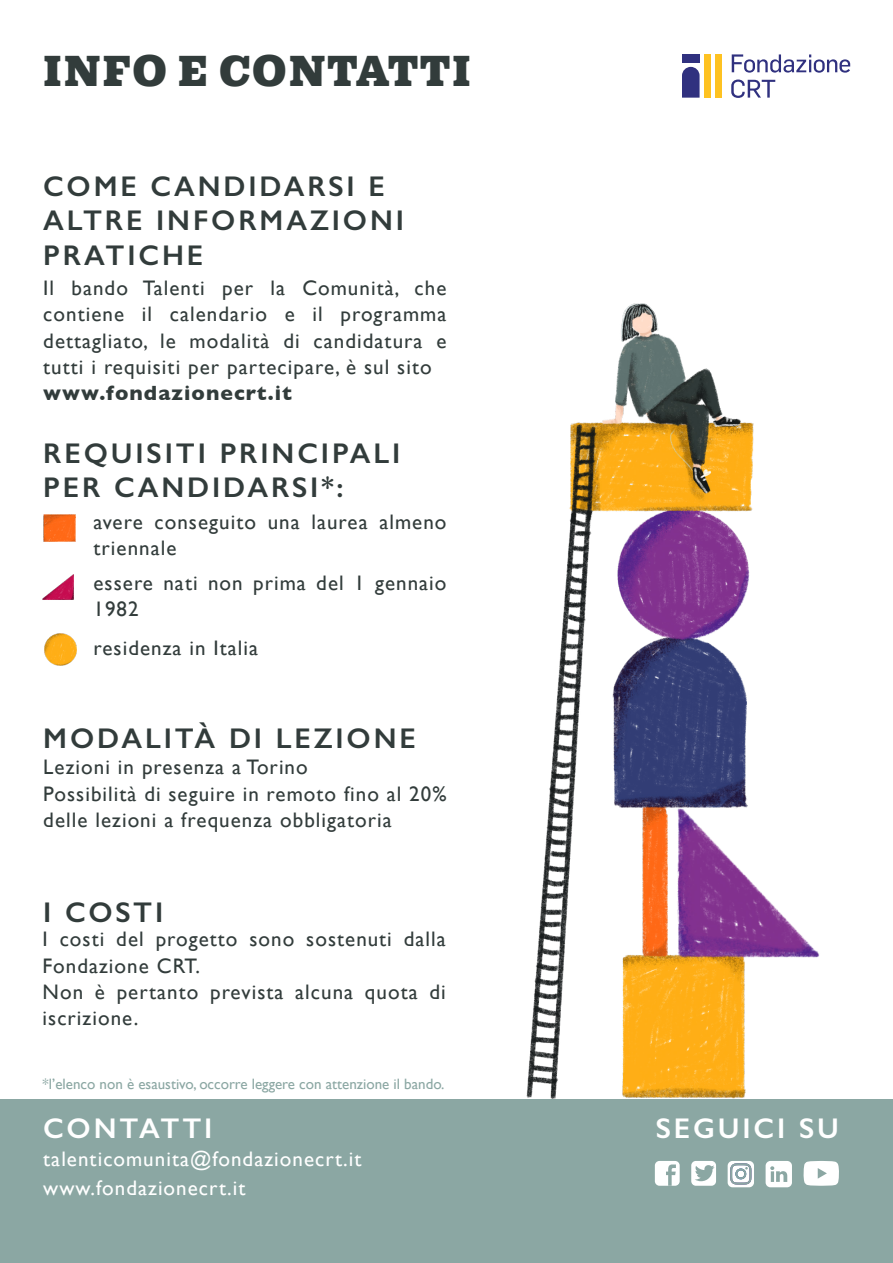
<style>
.page{position:relative;width:893px;height:1263px;background:#fff}
.page>*{position:absolute;margin:0;border:0;box-sizing:border-box;transform-origin:0 0}
.t1{font:900 42.9px "Capital Serif";letter-spacing:.06em;color:#323c3b}
.t2{font:600 28.65px/34.3px "Gill Sans";letter-spacing:.1em;color:#323c3b}
.t3{font:600 28.65px "Gill Sans";letter-spacing:.1em;color:#fff}
.t4{font:21px/26.2px "Gill Sans";letter-spacing:.05em;color:#323c3b}
.t5{font:21px "Gill Sans";letter-spacing:.05em;color:#fff}
.t6{font:700 21px "Gill Sans";letter-spacing:.05em;color:#323c3b}
.t7{font:15px "Gill Sans";color:#8ba7a3}
</style>
<div class="page">
<img style="left:42px;top:54px;width:809px;height:1045px">
<div style="left:0;top:1099px;width:893px;height:164px;background:#8ba7a3"></div>
<img style="left:43px;top:514px;width:33px;height:28px">
<img style="left:45px;top:634px;width:32px;height:31px">
<img style="left:43px;top:574px;width:34px;height:28px">
<svg style="left:803px;top:1161px;width:36px;height:25px"></svg>
<div style="left:655px;top:1161px;width:25px;height:25px;background:#fff;border-radius:5px"></div>
<svg style="left:666px;top:1164px;width:10px;height:22px"></svg>
<div style="left:691px;top:1161px;width:25px;height:25px;background:#fff;border-radius:5px"></div>
<svg style="left:695px;top:1165px;width:19px;height:16px"></svg>
<svg style="left:728px;top:1161px;width:26px;height:26px"></svg>
<svg style="left:730px;top:1163px;width:21px;height:21px"></svg>
<div style="left:766px;top:1161px;width:26px;height:26px;background:#fff;border-radius:5px"></div>
<svg style="left:770px;top:1166px;width:17px;height:16px"></svg>
<div style="left:704px;top:54px;width:7px;height:44px;background:#fec221"></div>
<div style="left:715px;top:54px;width:6px;height:44px;background:#fec221"></div>
<svg style="left:682px;top:67px;width:18px;height:31px"></svg>
<div style="left:682px;top:54px;width:18px;height:8px;background:#30317f"></div>
<svg style="left:732px;top:54px;width:118px;height:19px"></svg>
<svg style="left:731px;top:80px;width:44px;height:18px"></svg>
<p class="t1" style="left:43px;top:40px;width:429px">INFO E CONTATTI</p>
<p class="t2" style="left:43px;top:169px;width:362px">COME CANDIDARSI E<br>ALTRE INFORMAZIONI<br>PRATICHE</p>
<p class="t4" style="left:43px;top:275px;width:405px;text-align:justify">Il bando Talenti per la Comunità, che contiene il calendario e il programma dettagliato, le modalità di candidatura e tutti i requisiti per partecipare, è sul sito</p>
<p class="t6" style="left:43px;top:376px;width:250px">www.fondazionecrt.it</p>
<p class="t2" style="left:43px;top:436px;width:359px">REQUISITI PRINCIPALI<br>PER CANDIDARSI*:</p>
<p class="t4" style="left:94px;top:509px;width:354px">avere conseguito una laurea almeno triennale</p>
<p class="t4" style="left:94px;top:569px;width:354px">essere nati non prima del 1 gennaio<br>1982</p>
<p class="t4" style="left:94px;top:634px;width:166px">residenza in Italia</p>
<p class="t2" style="left:43px;top:720px;width:374px">MODALITÀ DI LEZIONE</p>
<p class="t4" style="left:43px;top:754px;width:266px">Lezioni in presenza a Torino</p>
<p class="t4" style="left:43px;top:780px;width:405px">Possibilità di seguire in remoto fino al 20% delle lezioni a frequenza obbligatoria</p>
<p class="t2" style="left:43px;top:895px;width:122px">I COSTI</p>
<p class="t4" style="left:43px;top:926px;width:405px">I costi del progetto sono sostenuti dalla<br>Fondazione CRT.</p>
<p class="t4" style="left:43px;top:978px;width:405px">Non è pertanto prevista alcuna quota di iscrizione.</p>
<p class="t7" style="left:43px;top:1075px;width:403px">*l’elenco non è esaustivo, occorre leggere con attenzione il bando.</p>
<p class="t3" style="left:43px;top:1110px;width:171px">CONTATTI</p>
<p class="t5" style="left:43px;top:1146px;width:320px">talenticomunita@fondazionecrt.it</p>
<p class="t5" style="left:43px;top:1175px;width:204px">www.fondazionecrt.it</p>
<p class="t3" style="left:656px;top:1110px;width:185px">SEGUICI SU</p>
</div>
